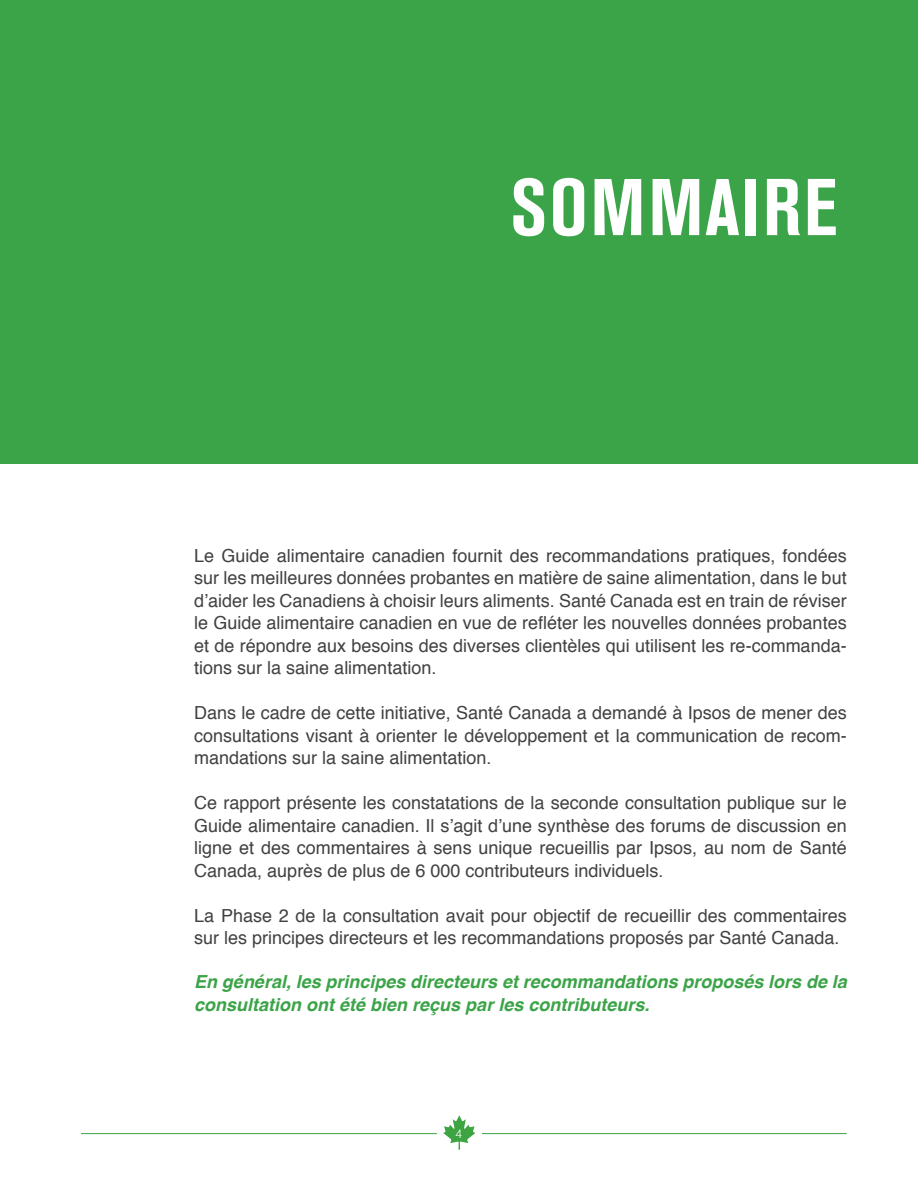
<style>
.page{position:relative;width:918px;height:1188px;background:#fff}
.page>*{position:absolute;margin:0;border:0;box-sizing:border-box;transform-origin:0 0}
.H1__Chapter_Number{font:700 condensed 79.5px "Akzidenz Grotesk BE";letter-spacing:.035em;color:#fff}
.P__Body_Text{font:18px/22.5px "Helvetica";color:#414042;text-align:justify}
.P__Body_Text-2{font:italic 700 18px/22.5px "Helvetica";color:#3ca448}
.t1{font:300 12px "Helvetica";color:#fff}
</style>
<div class="page">
<hr style="left:81px;top:1133px;width:766px;height:1px;background:#3ca448">
<div style="left:437px;top:1115px;width:45px;height:35px;background:#fff"></div>
<svg style="left:443px;top:1115px;width:32px;height:35px"></svg>
<div style="left:0;top:0;width:918px;height:463px;background:#3ca448"></div>
<h1 class="H1__Chapter_Number" style="left:510px;top:162px;width:328px">SOMMAIRE</h1>
<p class="P__Body_Text" style="left:194px;top:545px;width:654px">Le Guide alimentaire canadien fournit des recommandations pratiques, fondées sur les meilleures données probantes en matière de saine alimentation, dans le but d’aider les Canadiens à choisir leurs aliments. Santé Canada est en train de réviser le Guide alimentaire canadien en vue de refléter les nouvelles données probantes et de répondre aux besoins des diverses clientèles qui utilisent les re-commanda&shy;tions sur la saine alimentation.</p>
<p class="P__Body_Text" style="left:194px;top:702px;width:654px">Dans le cadre de cette initiative, Santé Canada a demandé à Ipsos de mener des consultations visant à orienter le développement et la communication de recom&shy;mandations sur la saine alimentation.</p>
<p class="P__Body_Text" style="left:194px;top:792px;width:654px">Ce rapport présente les constatations de la seconde consultation publique sur le Guide alimentaire canadien. Il s’agit d’une synthèse des forums de discussion en ligne et des commentaires à sens unique recueillis par Ipsos, au nom de Santé Canada, auprès de plus de 6 000 contributeurs individuels.</p>
<p class="P__Body_Text" style="left:194px;top:905px;width:654px">La Phase 2 de la consultation avait pour objectif de recueillir des commentaires sur les principes directeurs et les recommandations proposés par Santé Canada.</p>
<p class="P__Body_Text-2" style="left:194px;top:971px;width:654px">En général, les principes directeurs et recommandations proposés lors de la consultation ont été bien reçus par les contributeurs.</p>
<p class="t1" style="left:456px;top:1124px;width:8px">4</p>
</div>
